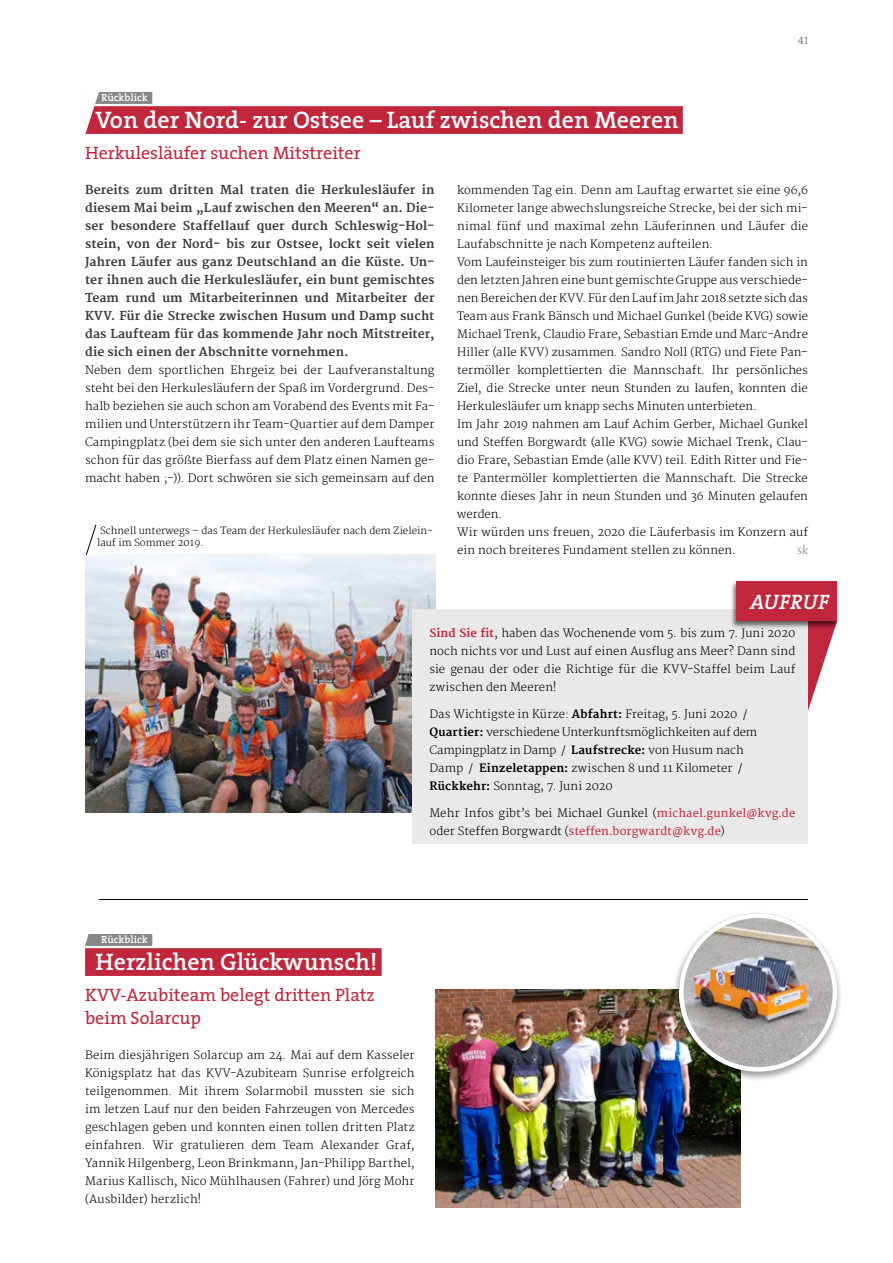
<style>
.page{position:relative;width:893px;height:1263px;background:#fff}
.page>*{position:absolute;margin:0;border:0;box-sizing:border-box;transform-origin:0 0}
.t1{font:600 24px "The Serif";color:#fff}
.t2{font:italic 600 21px "The Serif";letter-spacing:.02em;color:#fff}
.t3{font:18px/22.8px "The Serif";color:#c0273c}
.t4{font:700 12px/18px "Merriweather";letter-spacing:.005em;color:#3b3b3a;text-align:justify}
.t5{font:300 11.25px/18px "Merriweather";letter-spacing:.005em;color:#000;text-align:justify}
.t6{font:italic 300 11.25px "Merriweather";color:#878786}
.t7{font:600 10.5px "The Serif";color:#fff}
.t8{font:10.5px "The Serif Caps";color:#878786}
.t9{font:300 9.75px/12.8px "Merriweather";color:#000}
.s1{font-weight:700;color:#c0273c}
.s2{font-weight:700}
.s3{font-weight:400;color:#c0273c}
</style>
<div class="page">
<div style="left:85px;top:92px;width:67px;height:12px;background:#878786"></div>
<div style="left:85px;top:106px;width:598px;height:28px;background:#c0273c"></div>
<div style="left:85px;top:934px;width:67px;height:12px;background:#878786"></div>
<div style="left:85px;top:948px;width:297px;height:28px;background:#c0273c"></div>
<img style="left:436px;top:989px;width:305px;height:219px">
<div style="left:671px;top:910px;width:172px;height:172px;background:#000;opacity:.4"></div>
<img style="left:679px;top:913px;width:158px;height:158px;border-radius:79px">
<div style="left:679px;top:913px;width:158px;height:158px;border:4px solid #fff;border-radius:50%"></div>
<hr style="left:85px;top:899px;width:723px;height:1px;background:#000">
<img style="left:85px;top:555px;width:351px;height:257px">
<div style="left:412px;top:609px;width:396px;height:234px;background:#e9e9e9"></div>
<svg style="left:808px;top:630px;width:27px;height:81px"></svg>
<div style="left:730px;top:580px;width:110px;height:50px;background:#000;opacity:.6"></div>
<div style="left:736px;top:581px;width:101px;height:40px;background:#c0273c"></div>
<svg style="left:85px;top:898px;width:17px;height:47px"></svg>
<svg style="left:85px;top:92px;width:17px;height:42px"></svg>
<svg style="left:86px;top:524px;width:10px;height:31px"></svg>
<p class="t8" style="left:798px;top:31px;width:12px">41</p>
<p class="t7" style="left:101px;top:89px;width:48px">Rückblick</p>
<h1 class="t1" style="left:96px;top:100px;width:585px">Von der Nord- zur Ostsee – Lauf zwischen den Meeren</h1>
<h3 class="t3" style="left:85px;top:141px;width:277px">Herkulesläufer suchen Mitstreiter</h3>
<p class="t4" style="left:85px;top:181px;width:351px">Bereits zum dritten Mal traten die Herkulesläufer in diesem Mai beim „Lauf zwischen den Meeren“ an. Die&shy;ser besondere Staffellauf quer durch Schleswig-Hol&shy;stein, von der Nord- bis zur Ostsee, lockt seit vielen Jahren Läufer aus ganz Deutschland an die Küste. Un&shy;ter ihnen auch die Herkulesläufer, ein bunt gemischtes Team rund um Mitarbeiterinnen und Mitarbeiter der KVV. Für die Strecke zwischen Husum und Damp sucht das Laufteam für das kommende Jahr noch Mitstreiter, die sich einen der Abschnitte vornehmen.</p>
<p class="t5" style="left:85px;top:361px;width:351px">Neben dem sportlichen Ehrgeiz bei der Laufveranstaltung steht bei den Herkulesläufern der Spaß im Vordergrund. Des&shy;halb beziehen sie auch schon am Vorabend des Events mit Fa&shy;milien und Unterstützern ihr Team-Quartier auf dem Damper Campingplatz (bei dem sie sich unter den anderen Laufteams schon für das größte Bierfass auf dem Platz einen Namen ge&shy;macht haben ;-)). Dort schwören sie sich gemeinsam auf den</p>
<p class="t5" style="left:457px;top:181px;width:352px;text-align:left">kommenden Tag ein. Denn am Lauftag erwartet sie eine 96,6<br>Kilometer lange abwechslungsreiche Strecke, bei der sich mi&shy;nimal fünf und maximal zehn Läuferinnen und Läufer die Laufabschnitte je nach Kompetenz aufteilen.<br>Vom Laufeinsteiger bis zum routinierten Läufer fanden sich in den letzten Jahren eine bunt gemischte Gruppe aus verschiede&shy;nen Bereichen der KVV. Für den Lauf im Jahr 2018 setzte sich das Team aus Frank Bänsch und Michael Gunkel (beide KVG) sowie Michael Trenk, Claudio Frare, Sebastian Emde und Marc-Andre Hiller (alle KVV) zusammen. Sandro Noll (RTG) und Fiete Pan&shy;termöller komplettierten die Mannschaft. Ihr persönliches Ziel, die Strecke unter neun Stunden zu laufen, konnten die Herkulesläufer um knapp sechs Minuten unterbieten.<br>Im Jahr 2019 nahmen am Lauf Achim Gerber, Michael Gunkel und Steffen Borgwardt (alle KVG) sowie Michael Trenk, Clau&shy;dio Frare, Sebastian Emde (alle KVV) teil. Edith Ritter und Fie&shy;te Pantermöller komplettierten die Mannschaft. Die Strecke konnte dieses Jahr in neun Stunden und 36 Minuten gelaufen werden.<br>Wir würden uns freuen, 2020 die Läuferbasis im Konzern auf ein noch breiteres Fundament stellen zu können.</p>
<p class="t9" style="left:97px;top:524px;width:337px;text-indent:3px">Schnell unterwegs – das Team der Herkulesläufer nach dem Zielein&shy;lauf im Sommer 2019.</p>
<p class="t6" style="left:797px;top:543px;width:12px">sk</p>
<h2 class="t2" style="left:750px;top:584px;width:80px">AUFRUF</h2>
<p class="t5" style="left:429px;top:624px;width:367px"><span class="s1">Sind Sie fit</span>, haben das Wochenende vom 5. bis zum 7. Juni 2020 noch nichts vor und Lust auf einen Ausflug ans Meer? Dann sind sie genau der oder die Richtige für die KVV-Staffel beim Lauf zwischen den Meeren!</p>
<p class="t5" style="left:429px;top:705px;width:329px;text-align:left">Das Wichtigste in Kürze: ◾<span class="s2">Abfahrt:</span> Freitag, 5. Juni 2020 / <span class="s2">◾Quartier:</span> verschiedene Unterkunftsmöglichkeiten auf dem Campingplatz in Damp / <span class="s2">◾Laufstrecke:</span> von Husum nach Damp / <span class="s2">◾Einzeletappen:</span> zwischen 8 und 11 Kilometer / <span class="s2">Rückkehr:</span> Sonntag, 7. Juni 2020</p>
<p class="t5" style="left:429px;top:804px;width:367px">Mehr Infos gibt’s bei Michael Gunkel (<span class="s3">michael.gunkel@kvg.de </span>oder Steffen Borgwardt (<span class="s3">steffen.borgwardt@kvg.de</span>)</p>
<p class="t7" style="left:101px;top:931px;width:48px">Rückblick</p>
<h1 class="t1" style="left:96px;top:942px;width:283px">Herzlichen Glückwunsch!</h1>
<h3 class="t3" style="left:85px;top:983px;width:291px">KVV-Azubiteam belegt dritten Platz beim Solarcup</h3>
<p class="t5" style="left:85px;top:1046px;width:331px">Beim diesjährigen Solarcup am 24. Mai auf dem Kasseler Königsplatz hat das KVV-Azubiteam Sunrise erfolgreich teilgenommen. Mit ihrem Solarmobil mussten sie sich im letzen Lauf nur den beiden Fahrzeugen von Mercedes geschlagen geben und konnten einen tollen dritten Platz einfahren. Wir gratulieren dem Team Alexander Graf, Yannik Hilgenberg, Leon Brinkmann, Jan-Philipp Barthel, Marius Kallisch, Nico Mühlhausen (Fahrer) und Jörg Mohr (Ausbilder) herzlich!</p>
</div>
